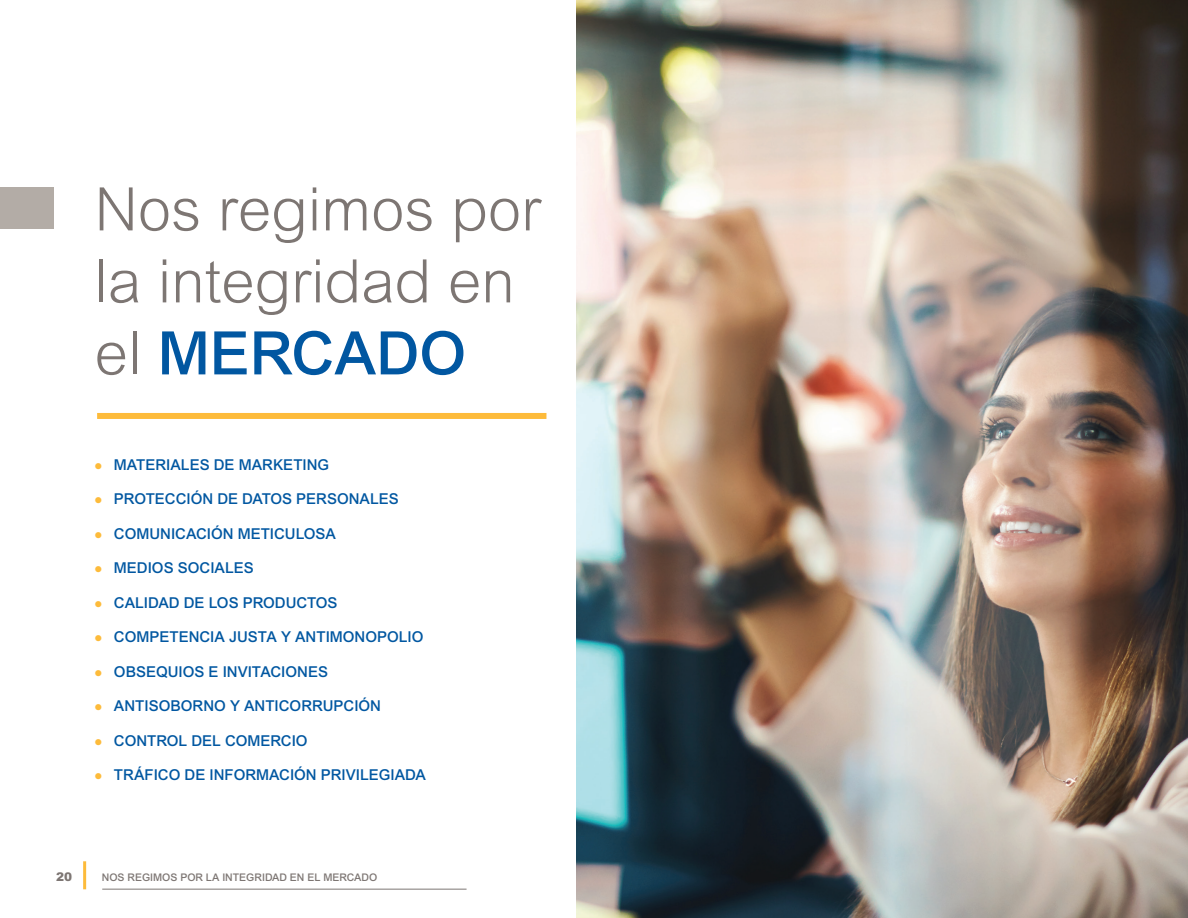
<style>
.page{position:relative;width:1188px;height:918px;background:#fff}
.page>*{position:absolute;margin:0;border:0;box-sizing:border-box;transform-origin:0 0}
.t1{font:300 60px/72px "Arial MT Std";color:#7d7673}
.t2{font:500 15px "Arial MT Std";color:#0157a1}
.t3{font:900 12px "Arial MT Std";color:#7d7673}
.t4{font:500 10.5px "Arial MT Std";color:#7d7673}
.s1{font-weight:500;color:#0157a1}
.s2{color:#fdbb3b}
</style>
<div class="page">
<hr style="left:102px;top:889px;width:365px;height:1px;background:#7d7673">
<hr style="left:83px;top:861px;width:3px;height:28px;background:#fdbb3b">
<img style="left:577px;top:0;width:611px;height:918px">
<div style="left:0;top:187px;width:54px;height:41px;background:#b3aca6"></div>
<div style="left:97px;top:413px;width:449px;height:6px;background:#fdbb3b"></div>
<h1 class="t1" style="left:94px;top:173px;width:448px">Nos regimos por la integridad en el <span class="s1">MERCADO</span></h1>
<p class="t2" style="left:94px;top:456px;width:236px"><span class="s2">●</span> MATERIALES DE MARKETING</p>
<p class="t2" style="left:94px;top:490px;width:306px"><span class="s2">●</span> PROTECCIÓN DE DATOS PERSONALES</p>
<p class="t2" style="left:94px;top:525px;width:243px"><span class="s2">●</span> COMUNICACIÓN METICULOSA</p>
<p class="t2" style="left:94px;top:559px;width:161px"><span class="s2">●</span> MEDIOS SOCIALES</p>
<p class="t2" style="left:94px;top:594px;width:245px"><span class="s2">●</span> CALIDAD DE LOS PRODUCTOS</p>
<p class="t2" style="left:94px;top:628px;width:330px"><span class="s2">●</span> COMPETENCIA JUSTA Y ANTIMONOPOLIO</p>
<p class="t2" style="left:94px;top:663px;width:235px"><span class="s2">●</span> OBSEQUIOS E INVITACIONES</p>
<p class="t2" style="left:94px;top:697px;width:288px"><span class="s2">●</span> ANTISOBORNO Y ANTICORRUPCIÓN</p>
<p class="t2" style="left:94px;top:732px;width:215px"><span class="s2">●</span> CONTROL DEL COMERCIO</p>
<p class="t2" style="left:94px;top:766px;width:333px"><span class="s2">●</span> TRÁFICO DE INFORMACIÓN PRIVILEGIADA</p>
<p class="t3" style="left:56px;top:869px;width:18px">20</p>
<p class="t4" style="left:102px;top:871px;width:277px">NOS REGIMOS POR LA INTEGRIDAD EN EL MERCADO</p>
</div>
